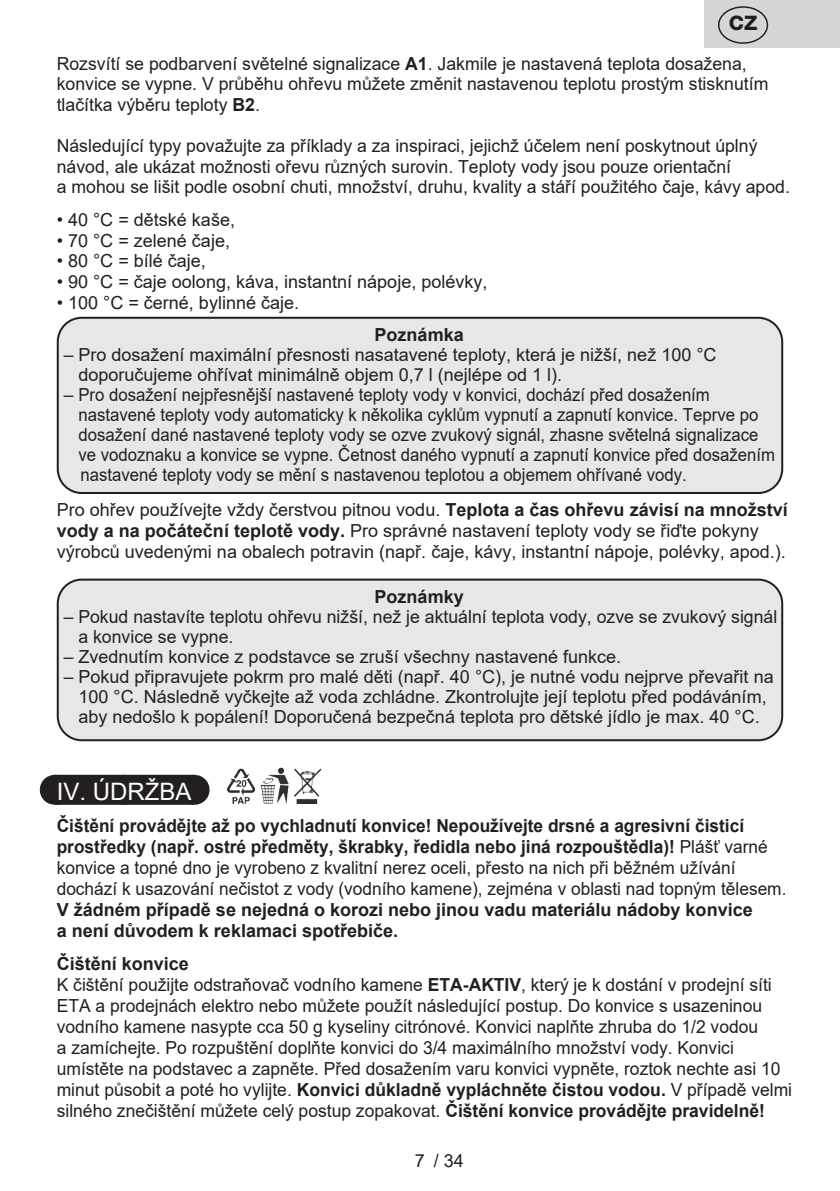
<style>
.page{position:relative;width:840px;height:1191px;background:#fff}
.page>*{position:absolute;margin:0;border:0;box-sizing:border-box;transform-origin:0 0}
.Grafický_nadpis_ETA{font:24px "Arial";color:#fff}
.t1{font:800 20px "Helvetica Neue OT";color:#231f20}
.Normální{font:18px/20px "Arial";color:#231f20}
.Normální-2{font:700 18px/21px "Arial";color:#231f20;scale:.96 1}
.Normální-3{font:700 18px "Arial";color:#231f20}
.s1{font-weight:700}
.s2{font-weight:400}
</style>
<div class="page">
<div style="left:55px;top:775px;width:138px;height:30px;background:#231f20"></div>
<svg style="left:125px;top:804px;width:34px;height:1px"></svg>
<hr style="left:193px;top:775px;width:1px;height:30px;background:#231f20">
<div style="left:58px;top:318px;width:723px;height:175px;background:#e6e7e9;border-radius:24px"></div>
<div style="left:57px;top:317px;width:725px;height:177px;border:2px solid #231f20;border-radius:24px"></div>
<div style="left:58px;top:579px;width:723px;height:161px;background:#e6e7e9;border-radius:24px"></div>
<div style="left:57px;top:578px;width:725px;height:163px;border:2px solid #231f20;border-radius:24px"></div>
<img style="left:227px;top:767px;width:95px;height:36px">
<div style="left:704px;top:0;width:135px;height:48px;background:#d5d6d8"></div>
<div style="left:717px;top:6px;width:50px;height:38px;border:1px solid #231f20;border-radius:50%"></div>
<p class="t1" style="left:728px;top:11px;width:30px">CZ</p>
<p class="Normální" style="left:57px;top:53px;width:712px;line-height:20.6px">Rozsvítí se podbarvení světelné signalizace <span class="s1">A1</span>. Jakmile je nastavená teplota dosažena, konvice se vypne. V průběhu ohřevu můžete změnit nastavenou teplotu prostým stisknutím tlačítka výběru teploty <span class="s1">B2</span>.</p>
<p class="Normální" style="left:57px;top:135px;width:734px;line-height:20.6px">Následující typy považujte za příklady a za inspiraci, jejichž účelem není poskytnout úplný návod, ale ukázat možnosti ořevu různých surovin. Teploty vody jsou pouze orientační<br>a mohou se lišit podle osobní chuti, množství, druhu, kvality a stáří použitého čaje, kávy apod.</p>
<p class="Normální" style="left:57px;top:210px;width:180px">• 40 °C = dětské kaše,</p>
<p class="Normální" style="left:57px;top:230px;width:175px">• 70 °C = zelené čaje,</p>
<p class="Normální" style="left:57px;top:251px;width:151px">• 80 °C = bílé čaje,</p>
<p class="Normální" style="left:57px;top:271px;width:432px">• 90 °C = čaje oolong, káva, instantní nápoje, polévky,</p>
<p class="Normální" style="left:57px;top:292px;width:244px">• 100 °C = černé, bylinné čaje.</p>
<p class="Normální-3" style="left:374px;top:322px;width:91px">Poznámka</p>
<p class="Normální" style="left:78px;top:344px;width:639px;text-indent:-15px">– Pro dosažení maximální přesnosti nasatavené teploty, která je nižší, než 100 °C doporučujeme ohřívat minimálně objem 0,7 l (nejlépe od 1 l).</p>
<p class="Normální" style="left:78px;top:384px;width:698px;text-indent:-15px">– Pro dosažení nejpřesnější nastavené teploty vody v konvici, dochází před dosažením nastavené teploty vody automaticky k několika cyklům vypnutí a zapnutí konvice. Teprve po dosažení dané nastavené teploty vody se ozve zvukový signál, zhasne světelná signalizace ve vodoznaku a konvice se vypne. Četnost daného vypnutí a zapnutí konvice před dosažením nastavené teploty vody se mění s nastavenou teplotou a objemem ohřívané vody.</p>
<p class="Normální" style="left:57px;top:498px;width:732px;line-height:21px">Pro ohřev používejte vždy čerstvou pitnou vodu. <span class="s1">Teplota a čas ohřevu závisí na množství vody a na počáteční teplotě vody.</span> Pro správné nastavení teploty vody se řiďte pokyny výrobců uvedenými na obalech potravin (např. čaje, kávy, instantní nápoje, polévky, apod.).</p>
<p class="Normální-3" style="left:374px;top:584px;width:91px">Poznámky</p>
<p class="Normální" style="left:78px;top:606px;width:700px;text-indent:-15px">– Pokud nastavíte teplotu ohřevu nižší, než je aktuální teplota vody, ozve se zvukový signál a konvice se vypne.</p>
<p class="Normální" style="left:64px;top:646px;width:558px">– Zvednutím konvice z podstavce se zruší všechny nastavené funkce.</p>
<p class="Normální" style="left:64px;top:666px;width:711px;text-align:center">– Pokud připravujete pokrm pro malé děti (např. 40 °C), je nutné vodu nejprve převařit na<br>100 °C. Následně vyčkejte až voda zchládne. Zkontrolujte její teplotu před podáváním, aby nedošlo k popálení! Doporučená bezpečná teplota pro dětské jídlo je max. 40 °C.</p>
<p class="Grafický_nadpis_ETA" style="left:57px;top:775px;width:136px">IV. ÚDRŽBA</p>
<p class="Normální-2" style="left:57px;top:815px;width:761px">Čištění provádějte až po vychladnutí konvice! Nepoužívejte drsné a agresivní čisticí prostředky (např. ostré předměty, škrabky, ředidla nebo jiná rozpouštědla)! <span class="s2">Plášť varné konvice a topné dno je vyrobeno z kvalitní nerez oceli, přesto na nich při běžném užívání dochází k usazování nečistot z vody (vodního kamene), zejména v oblasti nad topným tělesem.<br></span>V žádném případě se nejedná o korozi nebo jinou vadu materiálu nádoby konvice<br>a není důvodem k reklamaci spotřebiče.</p>
<p class="Normální-3" style="left:57px;top:951px;width:134px">Čištění konvice</p>
<p class="Normální" style="left:57px;top:974px;width:736px;line-height:21px">K čištění použijte odstraňovač vodního kamene <span class="s1">ETA-AKTIV</span>, který je k dostání v prodejní síti ETA a prodejnách elektro nebo můžete použít následující postup. Do konvice s usazeninou vodního kamene nasypte cca 50 g kyseliny citrónové. Konvici naplňte zhruba do 1/2 vodou<br>a zamíchejte. Po rozpuštění doplňte konvici do 3/4 maximálního množství vody. Konvici umístěte na podstavec a zapněte. Před dosažením varu konvici vypněte, roztok nechte asi 10 minut působit a poté ho vylijte. <span class="s1">Konvici důkladně vypláchněte čistou vodou.</span> V případě velmi silného znečištění můžete celý postup zopakovat. <span class="s1">Čištění konvice provádějte pravidelně!</span></p>
<p class="Normální" style="left:414px;top:1150px;width:51px">7 / 34</p>
</div>
